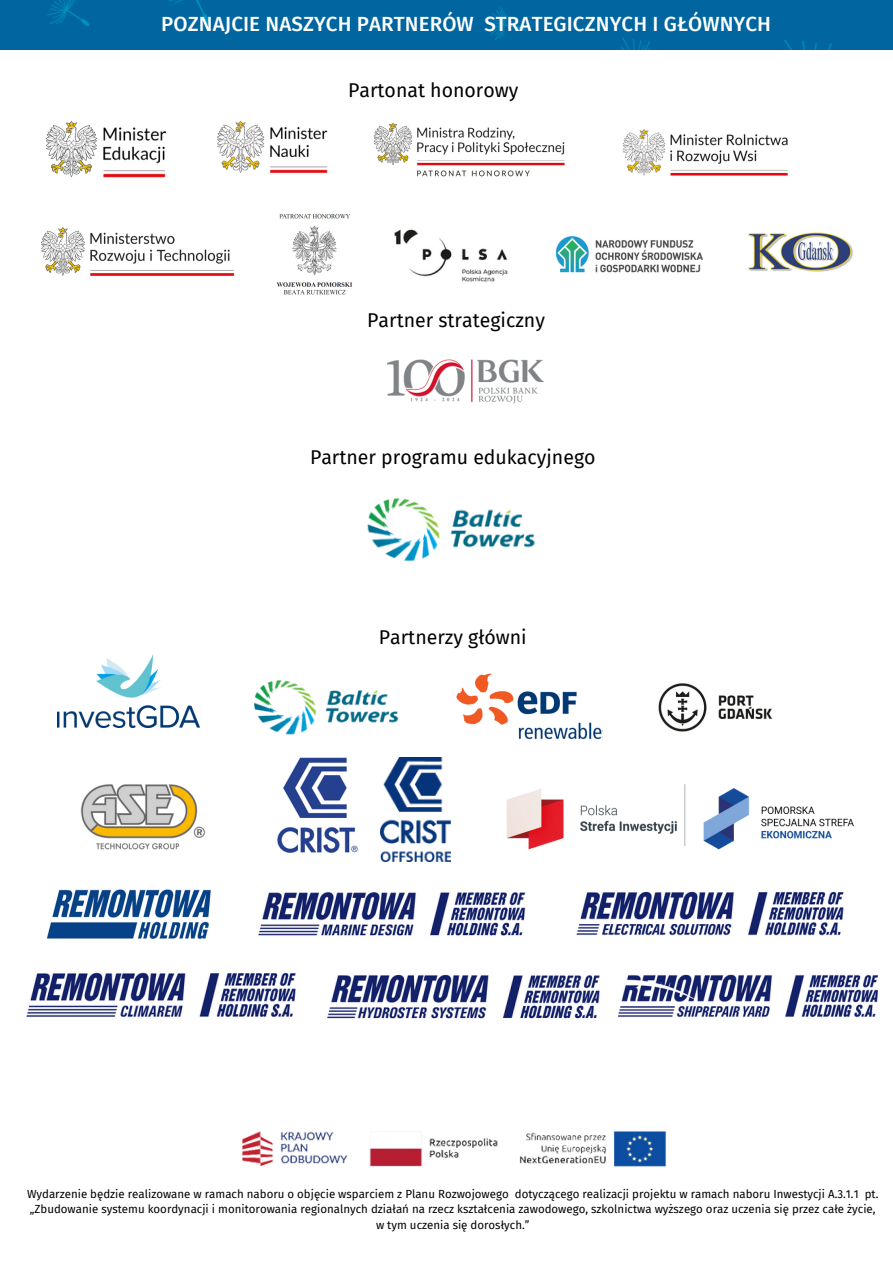
<style>
.page{position:relative;width:893px;height:1264px;background:#fff}
.page>*{position:absolute;margin:0;border:0;box-sizing:border-box;transform-origin:0 0}
.t1{font:500 20.55px "Fira Sans";letter-spacing:.005em;color:#fff}
.t2{font:19.5px "Fira Sans";color:#000}
.t3{font:11.55px/15.3px "Fira Sans";color:#000;text-align:center}
</style>
<div class="page">
<div style="left:0;top:0;width:892px;height:50px;background:#01669f"></div>
<img style="left:242px;top:1131px;width:424px;height:36px">
<img style="left:387px;top:359px;width:157px;height:45px">
<img style="left:394px;top:229px;width:114px;height:53px">
<img style="left:555px;top:236px;width:148px;height:37px">
<img style="left:373px;top:123px;width:192px;height:54px">
<img style="left:622px;top:129px;width:166px;height:47px">
<img style="left:41px;top:227px;width:194px;height:49px">
<img style="left:45px;top:121px;width:121px;height:57px">
<img style="left:367px;top:498px;width:168px;height:64px">
<img style="left:276px;top:213px;width:76px;height:82px">
<img style="left:217px;top:120px;width:111px;height:54px">
<img style="left:748px;top:232px;width:105px;height:40px">
<img style="left:618px;top:974px;width:259px;height:44px">
<img style="left:26px;top:972px;width:270px;height:45px">
<img style="left:258px;top:892px;width:268px;height:44px">
<img style="left:576px;top:891px;width:268px;height:44px">
<img style="left:327px;top:974px;width:273px;height:45px">
<img style="left:46px;top:889px;width:165px;height:50px">
<img style="left:80px;top:784px;width:126px;height:66px">
<img style="left:254px;top:680px;width:145px;height:55px">
<img style="left:456px;top:673px;width:147px;height:67px">
<img style="left:506px;top:784px;width:347px;height:66px">
<img style="left:658px;top:683px;width:114px;height:49px">
<img style="left:277px;top:757px;width:108px;height:105px">
<img style="left:58px;top:654px;width:141px;height:74px">
<img style="left:380px;top:757px;width:70px;height:104px">
<p class="t1" style="left:161px;top:11px;width:611px">POZNAJCIE NASZYCH PARTNERÓW STRATEGICZNYCH I GŁÓWNYCH</p>
<p class="t2" style="left:348px;top:79px;width:172px">Partonat honorowy</p>
<p class="t2" style="left:367px;top:308px;width:179px">Partner strategiczny</p>
<p class="t2" style="left:310px;top:445px;width:287px">Partner programu edukacyjnego</p>
<p class="t2" style="left:379px;top:626px;width:149px">Partnerzy główni</p>
<p class="t3" style="left:27px;top:1186px;width:852px">Wydarzenie będzie realizowane w ramach naboru o objęcie wsparciem z Planu Rozwojowego dotyczącego realizacji projektu w ramach naboru Inwestycji A.3.1.1 pt. „Zbudowanie systemu koordynacji i monitorowania regionalnych działań na rzecz kształcenia zawodowego, szkolnictwa wyższego oraz uczenia się przez całe życie, w tym uczenia się dorosłych.”</p>
</div>
